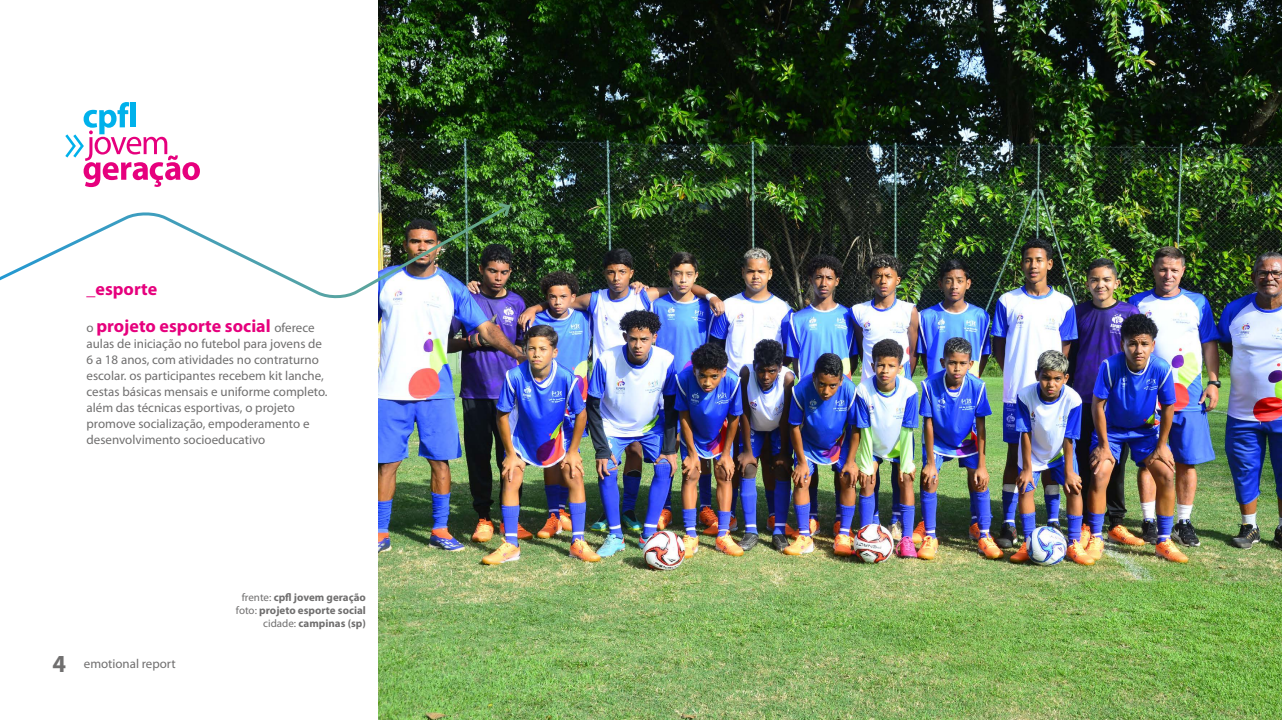
<style>
.page{position:relative;width:1282px;height:720px;background:#fff}
.page>*{position:absolute;margin:0;border:0;box-sizing:border-box;transform-origin:0 0}
.t1{font:700 18px "Myriad Pro";color:#e6007d}
.t2{font:13px/16px "Myriad Pro";color:#706f6f}
.t3{font:12.9px "Myriad Pro";color:#706f6f}
.t4{font:700 11px/13.2px "Myriad Pro";color:#706f6f;text-align:right}
.s1{font-weight:400;font-size:13px;color:#706f6f}
.s2{font-weight:700;font-size:24.6px}
.s3{font-weight:400}
</style>
<div class="page">
<img style="left:378px;top:0;width:903px;height:720px">
<svg style="left:65px;top:102px;width:135px;height:85px"></svg>
<img style="left:0;top:203px;width:512px;height:99px">
<svg style="left:497px;top:201px;width:15px;height:17px"></svg>
<h1 class="t1" style="left:86px;top:277px;width:72px">_esporte</h1>
<h1 class="t1" style="left:86px;top:314px;width:229px"><span class="s1">o</span> projeto esporte social <span class="s1">oferece</span></h1>
<p class="t2" style="left:86px;top:335px;width:242px">aulas de iniciação no futebol para jovens de 6 a 18 anos, com atividades no contraturno escolar. os participantes recebem kit lanche, cestas básicas mensais e uniforme completo. além das técnicas esportivas, o projeto promove socialização, empoderamento e desenvolvimento socioeducativo</p>
<p class="t3" style="left:52px;top:655px;width:125px"><span class="s2">4</span> emotional report</p>
<p class="t4" style="left:236px;top:590px;width:131px"><span class="s3">frente:</span> cpfl jovem geração <span class="s3">foto:</span> projeto esporte social <span class="s3">cidade:</span> campinas (sp)</p>
</div>
